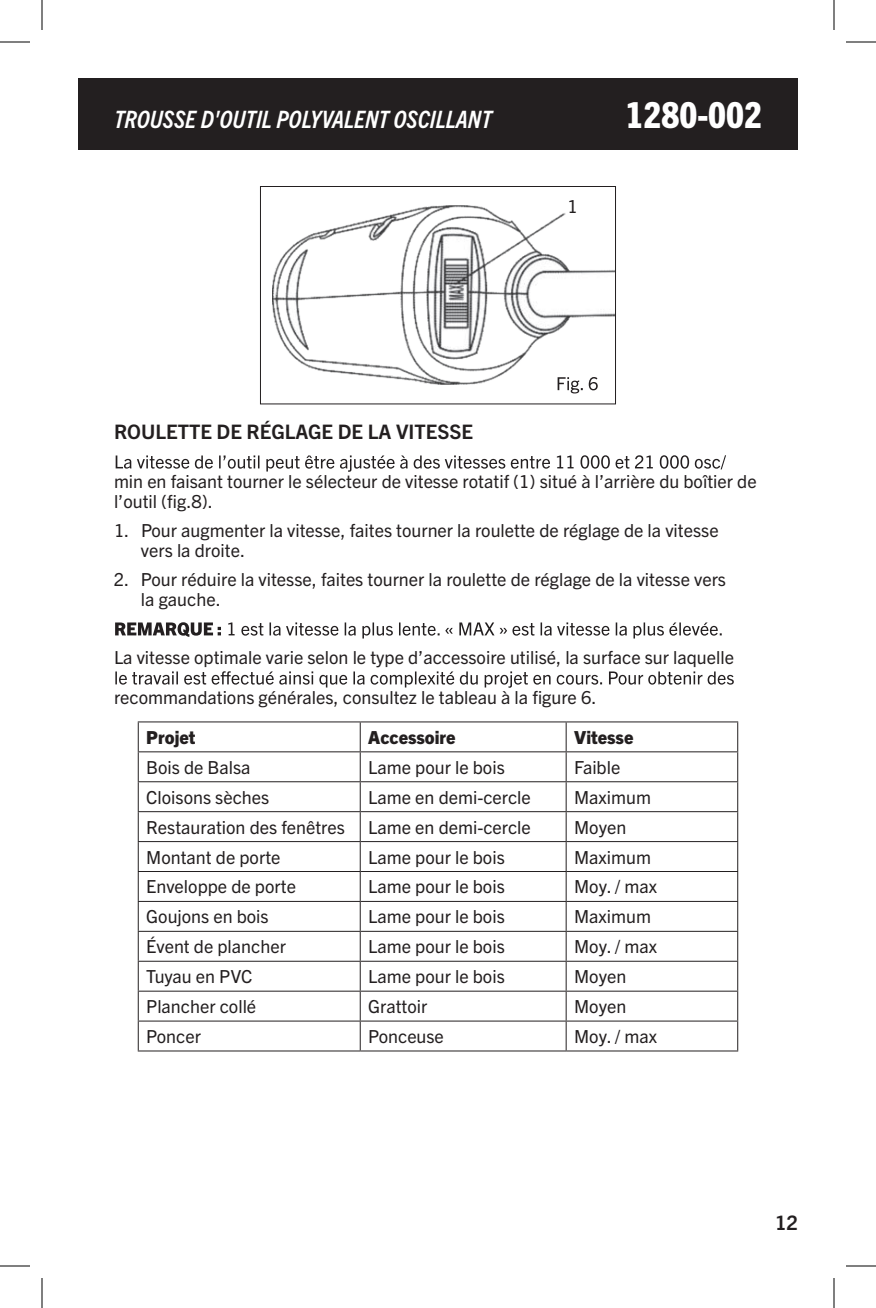
<style>
.page{position:relative;width:876px;height:1308px;background:#fff}
.page>*{position:absolute;margin:0;border:0;box-sizing:border-box;transform-origin:0 0}
.t1{font:800 condensed 36px "Trade Gothic Next LT Pro";color:#fff}
.t2{font:italic 700 condensed 24px "Trade Gothic Next LT Pro";color:#fff}
.t3{font:700 20px "Trade Gothic Next LT Pro";color:#231f20}
.t4{font:18px/20px "Trade Gothic Next LT Pro";color:#231f20}
.t5{font:800 18px "Trade Gothic Next LT Pro";color:#231f20}
</style>
<div class="page">
<div style="left:78px;top:78px;width:720px;height:72px;background:#231f20"></div>
<img style="left:272px;top:205px;width:342px;height:179px">
<div style="left:260px;top:186px;width:356px;height:218px;border:1px solid #231f20"></div>
<svg style="left:558px;top:377px;width:40px;height:16px"></svg>
<svg style="left:116px;top:455px;width:610px;height:17px"></svg>
<svg style="left:115px;top:622px;width:106px;height:15px"></svg>
<svg style="left:228px;top:622px;width:494px;height:17px"></svg>
<svg style="left:115px;top:671px;width:619px;height:17px"></svg>
<hr style="left:138px;top:781px;width:222px;height:1px;background:#231f20">
<hr style="left:360px;top:781px;width:206px;height:1px;background:#231f20">
<hr style="left:566px;top:781px;width:172px;height:1px;background:#231f20">
<hr style="left:138px;top:811px;width:222px;height:1px;background:#231f20">
<hr style="left:360px;top:811px;width:206px;height:1px;background:#231f20">
<hr style="left:566px;top:811px;width:172px;height:1px;background:#231f20">
<hr style="left:138px;top:841px;width:222px;height:1px;background:#231f20">
<hr style="left:360px;top:841px;width:206px;height:1px;background:#231f20">
<hr style="left:566px;top:841px;width:172px;height:1px;background:#231f20">
<hr style="left:138px;top:871px;width:222px;height:1px;background:#231f20">
<hr style="left:360px;top:871px;width:206px;height:1px;background:#231f20">
<hr style="left:566px;top:871px;width:172px;height:1px;background:#231f20">
<hr style="left:138px;top:901px;width:222px;height:1px;background:#231f20">
<hr style="left:360px;top:901px;width:206px;height:1px;background:#231f20">
<hr style="left:566px;top:901px;width:172px;height:1px;background:#231f20">
<hr style="left:138px;top:931px;width:222px;height:1px;background:#231f20">
<hr style="left:360px;top:931px;width:206px;height:1px;background:#231f20">
<hr style="left:566px;top:931px;width:172px;height:1px;background:#231f20">
<hr style="left:138px;top:961px;width:222px;height:1px;background:#231f20">
<hr style="left:360px;top:961px;width:206px;height:1px;background:#231f20">
<hr style="left:566px;top:961px;width:172px;height:1px;background:#231f20">
<hr style="left:138px;top:991px;width:222px;height:1px;background:#231f20">
<hr style="left:360px;top:991px;width:206px;height:1px;background:#231f20">
<hr style="left:566px;top:991px;width:172px;height:1px;background:#231f20">
<hr style="left:138px;top:1021px;width:222px;height:1px;background:#231f20">
<hr style="left:360px;top:1021px;width:206px;height:1px;background:#231f20">
<hr style="left:566px;top:1021px;width:172px;height:1px;background:#231f20">
<hr style="left:138px;top:1050px;width:222px;height:1px;background:#231f20">
<hr style="left:360px;top:1050px;width:206px;height:1px;background:#231f20">
<hr style="left:566px;top:1050px;width:172px;height:1px;background:#231f20">
<hr style="left:138px;top:721px;width:222px;height:1px;background:#231f20">
<svg style="left:138px;top:722px;width:1px;height:328px"></svg>
<hr style="left:360px;top:721px;width:206px;height:1px;background:#231f20">
<svg style="left:360px;top:722px;width:1px;height:328px"></svg>
<hr style="left:566px;top:721px;width:172px;height:1px;background:#231f20">
<svg style="left:566px;top:722px;width:1px;height:328px"></svg>
<svg style="left:737px;top:722px;width:1px;height:328px"></svg>
<hr style="left:138px;top:751px;width:222px;height:1px;background:#231f20">
<hr style="left:360px;top:751px;width:206px;height:1px;background:#231f20">
<hr style="left:566px;top:751px;width:172px;height:1px;background:#231f20">
<hr style="left:0;top:42px;width:30px;height:1px;background:#000">
<hr style="left:846px;top:42px;width:30px;height:1px;background:#000">
<hr style="left:0;top:1266px;width:30px;height:1px;background:#000">
<hr style="left:846px;top:1266px;width:30px;height:1px;background:#000">
<hr style="left:42px;top:0;width:1px;height:30px;background:#000">
<hr style="left:42px;top:1278px;width:1px;height:30px;background:#000">
<hr style="left:834px;top:0;width:1px;height:30px;background:#000">
<hr style="left:834px;top:1278px;width:1px;height:30px;background:#000">
<h2 class="t2" style="left:114px;top:103px;width:379px">TROUSSE D'OUTIL POLYVALENT OSCILLANT</h2>
<h1 class="t1" style="left:626px;top:90px;width:138px">1280-002</h1>
<p class="t4" style="left:567px;top:196px;width:12px">1</p>
<p class="t3" style="left:114px;top:418px;width:361px">ROULETTE DE RÉGLAGE DE LA VITESSE</p>
<p class="t4" style="left:114px;top:471px;width:644px">min en faisant tourner le sélecteur de vitesse rotatif (1) situé à l’arrière du boîtier de l’outil (fig.8).</p>
<p class="t4" style="left:141px;top:520px;width:579px;text-indent:-27px">1. Pour augmenter la vitesse, faites tourner la roulette de réglage de la vitesse vers la droite.</p>
<p class="t4" style="left:141px;top:569px;width:587px;text-indent:-27px">2. Pour réduire la vitesse, faites tourner la roulette de réglage de la vitesse vers la gauche.</p>
<p class="t4" style="left:114px;top:647px;width:622px">La vitesse optimale varie selon le type d’accessoire utilisé, la surface sur laquelle</p>
<p class="t4" style="left:114px;top:687px;width:484px">recommandations générales, consultez le tableau à la figure 6.</p>
<p class="t5" style="left:146px;top:725px;width:51px">Projet</p>
<p class="t5" style="left:368px;top:725px;width:89px">Accessoire</p>
<p class="t5" style="left:574px;top:725px;width:61px">Vitesse</p>
<p class="t4" style="left:146px;top:756px;width:106px">Bois de Balsa</p>
<p class="t4" style="left:368px;top:756px;width:138px">Lame pour le bois</p>
<p class="t4" style="left:574px;top:756px;width:48px">Faible</p>
<p class="t4" style="left:146px;top:786px;width:125px">Cloisons sèches</p>
<p class="t4" style="left:368px;top:786px;width:164px">Lame en demi-cercle</p>
<p class="t4" style="left:574px;top:786px;width:78px">Maximum</p>
<p class="t4" style="left:146px;top:816px;width:200px">Restauration des fenêtres</p>
<p class="t4" style="left:368px;top:816px;width:164px">Lame en demi-cercle</p>
<p class="t4" style="left:574px;top:816px;width:54px">Moyen</p>
<p class="t4" style="left:146px;top:846px;width:136px">Montant de porte</p>
<p class="t4" style="left:368px;top:846px;width:138px">Lame pour le bois</p>
<p class="t4" style="left:574px;top:846px;width:78px">Maximum</p>
<p class="t4" style="left:146px;top:876px;width:151px">Enveloppe de porte</p>
<p class="t4" style="left:368px;top:876px;width:138px">Lame pour le bois</p>
<p class="t4" style="left:574px;top:876px;width:84px">Moy. / max</p>
<p class="t4" style="left:146px;top:906px;width:124px">Goujons en bois</p>
<p class="t4" style="left:368px;top:906px;width:138px">Lame pour le bois</p>
<p class="t4" style="left:574px;top:906px;width:78px">Maximum</p>
<p class="t4" style="left:146px;top:936px;width:141px">Évent de plancher</p>
<p class="t4" style="left:368px;top:936px;width:138px">Lame pour le bois</p>
<p class="t4" style="left:574px;top:936px;width:84px">Moy. / max</p>
<p class="t4" style="left:146px;top:965px;width:108px">Tuyau en PVC</p>
<p class="t4" style="left:368px;top:965px;width:138px">Lame pour le bois</p>
<p class="t4" style="left:574px;top:965px;width:54px">Moyen</p>
<p class="t4" style="left:146px;top:995px;width:112px">Plancher collé</p>
<p class="t4" style="left:368px;top:995px;width:61px">Grattoir</p>
<p class="t4" style="left:574px;top:995px;width:54px">Moyen</p>
<p class="t4" style="left:146px;top:1025px;width:56px">Poncer</p>
<p class="t4" style="left:368px;top:1025px;width:77px">Ponceuse</p>
<p class="t4" style="left:574px;top:1025px;width:84px">Moy. / max</p>
<p class="t3" style="left:775px;top:1209px;width:24px">12</p>
</div>
